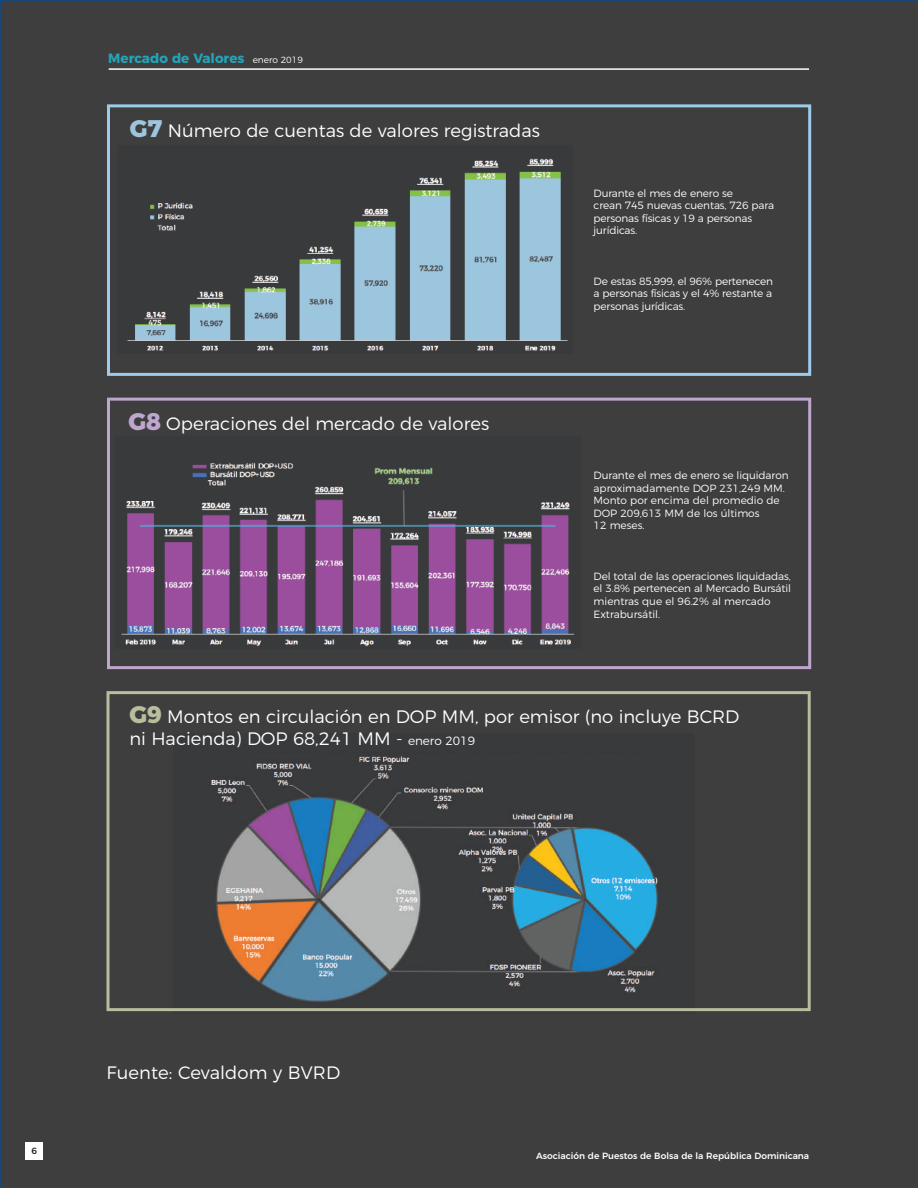
<style>
.page{position:relative;width:918px;height:1188px;background:#3e3e3f}
.page>*{position:absolute;margin:0;border:0;box-sizing:border-box;transform-origin:0 0}
.t1{font:300 18px/21.6px "Montserrat";color:#fff}
.t2{font:700 13.5px "Montserrat";color:#20a5b8}
.t3{font:300 10.5px/12.6px "Montserrat";letter-spacing:-.01em;color:#fff}
.t4{font:500 9px "Montserrat";color:#fff}
.t5{font:500 9px "Montserrat";color:#231f20}
.s1{font-weight:300;font-size:9px;color:#fff}
.s2{font-weight:800;font-size:24px;color:#9dc5dd}
.s3{font-weight:800;font-size:24px;color:#bfa6ce}
.s4{font-weight:800;font-size:24px;color:#b9bc9d}
.s5{font-size:12px}
</style>
<div class="page">
<img style="left:173px;top:752px;width:521px;height:260px">
<div style="left:173px;top:733px;width:521px;height:18px;background:#393a3b"></div>
<div style="left:199px;top:748px;width:55px;height:18px;background:#393a3b"></div>
<img style="left:121px;top:462px;width:454px;height:184px">
<div style="left:141px;top:440px;width:201px;height:18px;background:#393a3b"></div>
<img style="left:127px;top:158px;width:441px;height:193px">
<div style="left:127px;top:148px;width:231px;height:26px;background:#393a3b"></div>
<div style="left:26px;top:1143px;width:17px;height:17px;background:#fff"></div>
<hr style="left:109px;top:68px;width:700px;height:2px;background:#fff">
<div style="left:106px;top:691px;width:705px;height:320px;border:3px solid #b9bc9d"></div>
<div style="left:107px;top:104px;width:704px;height:272px;border:3px solid #9dccea"></div>
<div style="left:107px;top:398px;width:704px;height:271px;border:3px solid #bfa6ce"></div>
<p class="t2" style="left:108px;top:47px;width:196px">Mercado de Valores <span class="s1">enero 2019</span></p>
<h1 class="t1" style="left:130px;top:118px;width:412px"><span class="s2">G7</span> Número de cuentas de valores registradas</h1>
<h1 class="t1" style="left:128px;top:411px;width:362px"><span class="s3">G8</span> Operaciones del mercado de valores</h1>
<p class="t3" style="left:594px;top:186px;width:182px">Durante el mes de enero se<br>crean 745 nuevas cuentas, 726 para personas físicas y 19 a personas jurídicas.</p>
<p class="t3" style="left:594px;top:274px;width:181px;text-align:justify">De estas 85,999, el 96% pertenecen a personas físicas y el 4% restante a personas jurídicas.</p>
<p class="t3" style="left:594px;top:468px;width:197px">Durante el mes de enero se liquidaron aproximadamente DOP 231,249 MM.<br>Monto por encima del promedio de<br>DOP 209,613 MM de los últimos<br>12 meses.</p>
<p class="t3" style="left:594px;top:569px;width:199px">Del total de las operaciones liquidadas, el 3.8% pertenecen al Mercado Bursátil mientras que el 96.2% al mercado<br>Extrabursátil.</p>
<h1 class="t1" style="left:129px;top:705px;width:612px"><span class="s4">G9</span> Montos en circulación en DOP MM, por emisor (no incluye BCRD ni Hacienda) DOP 68,241 MM - <span class="s5">enero 2019</span></h1>
<p class="t5" style="left:32px;top:1143px;width:7px">6</p>
<h1 class="t1" style="left:107px;top:1061px;width:235px">Fuente: Cevaldom y BVRD</h1>
<p class="t4" style="left:536px;top:1149px;width:275px">Asociación de Puestos de Bolsa de la República Dominicana</p>
</div>
